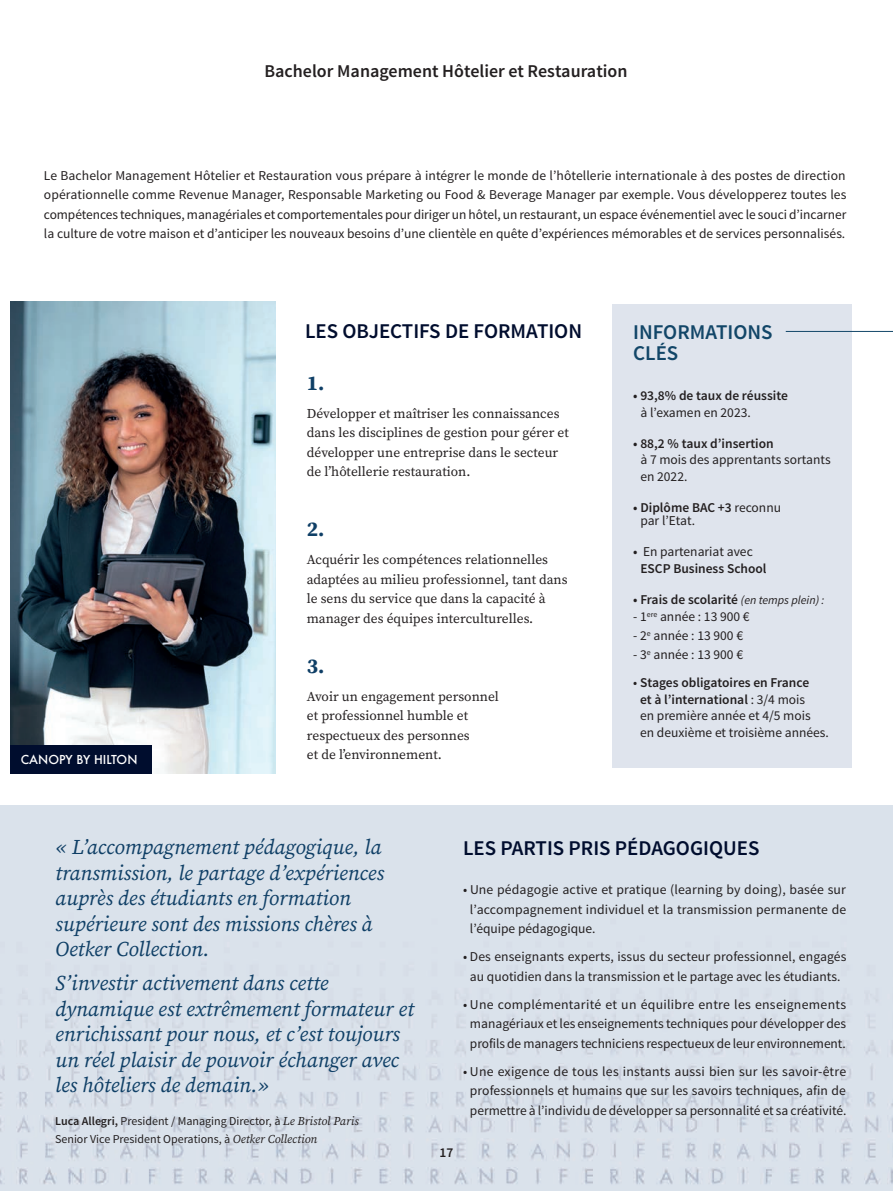
<style>
.page{position:relative;width:893px;height:1191px;background:#fff}
.page>*{position:absolute;margin:0;border:0;box-sizing:border-box;transform-origin:0 0}
.t1{font:italic 21px/25.5px "Source Serif Variable";color:#0f3f66}
.t2{font:600 21px "Source Sans Pro";color:#000d2e}
.t3{font:600 21px/21px "Source Sans Pro";color:#124668}
.t4{font:21px "Source Serif Variable";color:#0f3f66}
.t5{font:600 18px "Source Sans Pro";color:#231f20}
.t6{font:13.5px/19.5px "Source Sans Pro";color:#231f20;text-align:center}
.t7{font:13.5px/19.5px "Source Serif Variable";color:#231f20}
.t8{font:600 13.5px/16.5px "Source Sans Pro";color:#231f20}
.t9{font:12px "Source Sans Pro";color:#231f20}
.t10{font:500 12px "Futura";color:#fff}
.s1{font-weight:400}
.s2{font-weight:600}
.s3{font-weight:400;font-style:italic;font-size:12px}
.s4{font-family:"Source Serif Variable";font-style:italic}
</style>
<div class="page">
<div style="left:0;top:805px;width:893px;height:386px;background:#dae2eb"></div>
<img style="left:11px;top:301px;width:265px;height:472px">
<div style="left:11px;top:745px;width:141px;height:29px;background:#000d2e"></div>
<div style="left:612px;top:305px;width:240px;height:463px;background:#dfe4ed"></div>
<hr style="left:786px;top:331px;width:107px;height:1px;background:#124668">
<p class="t5" style="left:264px;top:59px;width:365px">Bachelor Management Hôtelier et Restauration</p>
<p class="t6" style="left:44px;top:166px;width:804px;text-align:justify">Le Bachelor Management Hôtelier et Restauration vous prépare à intégrer le monde de l’hôtellerie internationale à des postes de direction opérationnelle comme Revenue Manager, Responsable Marketing ou Food &amp; Beverage Manager par exemple. Vous développerez toutes les compétences techniques, managériales et comportementales pour diriger un hôtel, un restaurant, un espace événementiel avec le souci d’incarner la culture de votre maison et d’anticiper les nouveaux besoins d’une clientèle en quête d’expériences mémorables et de services personnalisés.</p>
<p class="t10" style="left:21px;top:751px;width:118px">CANOPY BY HILTON</p>
<p class="t2" style="left:305px;top:317px;width:278px">LES OBJECTIFS DE FORMATION</p>
<p class="t4" style="left:307px;top:368px;width:19px">1.</p>
<p class="t7" style="left:307px;top:403px;width:263px">Développer et maîtriser les connaissances dans les disciplines de gestion pour gérer et développer une entreprise dans le secteur de l’hôtellerie restauration.</p>
<p class="t4" style="left:307px;top:515px;width:19px">2.</p>
<p class="t7" style="left:307px;top:550px;width:262px">Acquérir les compétences relationnelles adaptées au milieu professionnel, tant dans le sens du service que dans la capacité à manager des équipes interculturelles.</p>
<p class="t4" style="left:307px;top:652px;width:19px">3.</p>
<p class="t7" style="left:307px;top:686px;width:193px">Avoir un engagement personnel et professionnel humble et respectueux des personnes<br>et de l’environnement.</p>
<p class="t3" style="left:633px;top:322px;width:141px">INFORMATIONS<br>CLÉS</p>
<p class="t8" style="left:640px;top:388px;width:149px;text-indent:-7px">• 93,8% de taux de réussite <span class="s1">à l’examen en 2023.</span></p>
<p class="t6" style="left:640px;top:435px;width:192px;line-height:16.5px;text-align:left;text-indent:-7px"><span class="s2">• 88,2 % taux d’insertion<br></span>à 7 mois des apprentants sortants en 2022.</p>
<p class="t6" style="left:640px;top:500px;width:142px;line-height:13.5px;text-align:left;text-indent:-7px"><span class="s2">• Diplôme BAC +3</span> reconnu par l’Etat.</p>
<p class="t8" style="left:640px;top:544px;width:128px;text-indent:-7px">• <span class="s1">En partenariat avec<br></span>ESCP Business School</p>
<p class="t8" style="left:633px;top:591px;width:193px">• Frais de scolarité <span class="s3">(en temps plein) :</span></p>
<p class="t6" style="left:633px;top:607px;width:118px">- 1<sup>ere</sup> année : 13 900 €</p>
<p class="t6" style="left:633px;top:626px;width:111px">- 2<sup>e</sup> année : 13 900 €</p>
<p class="t6" style="left:633px;top:645px;width:111px">- 3<sup>e</sup> année : 13 900 €</p>
<p class="t6" style="left:640px;top:674px;width:190px;line-height:16.5px;text-align:left;text-indent:-7px">• <span class="s2">Stages obligatoires en France<br>et à l’international</span> : 3/4 mois<br>en première année et 4/5 mois<br>en deuxième et troisième années.</p>
<p class="t1" style="left:55px;top:834px;width:330px">« L’accompagnement pédagogique, la transmission, le partage d’expériences auprès des étudiants en formation supérieure sont des missions chères à Oetker Collection.</p>
<p class="t1" style="left:55px;top:970px;width:360px">S’investir activement dans cette dynamique est extrêmement formateur et enrichissant pour nous, et c’est toujours un réel plaisir de pouvoir échanger avec les hôteliers de demain.»</p>
<p class="t9" style="left:55px;top:1113px;width:305px"><span class="s2">Luca Allegri,</span> President / Managing Director, à <span class="s4">Le Bristol Paris</span></p>
<p class="t9" style="left:55px;top:1131px;width:264px">Senior Vice President Operations, à <span class="s4">Oetker Collection</span></p>
<p class="t2" style="left:463px;top:835px;width:298px">LES PARTIS PRIS PÉDAGOGIQUES</p>
<p class="t6" style="left:470px;top:880px;width:378px;text-align:justify;text-indent:-7px">• Une pédagogie active et pratique (learning by doing), basée sur l’accompagnement individuel et la transmission permanente de l’équipe pédagogique.</p>
<p class="t6" style="left:463px;top:947px;width:385px">• Des enseignants experts, issus du secteur professionnel, engagés au quotidien dans la transmission et le partage avec les étudiants.</p>
<p class="t6" style="left:463px;top:994px;width:385px">• Une complémentarité et un équilibre entre les enseignements managériaux et les enseignements techniques pour développer des profils de managers techniciens respectueux de leur environnement.</p>
<p class="t6" style="left:463px;top:1061px;width:385px">• Une exigence de tous les instants aussi bien sur les savoir-être professionnels et humains que sur les savoirs techniques, afin de permettre à l’individu de développer sa personnalité et sa créativité.</p>
<p class="t8" style="left:440px;top:1144px;width:15px">17</p>
</div>
